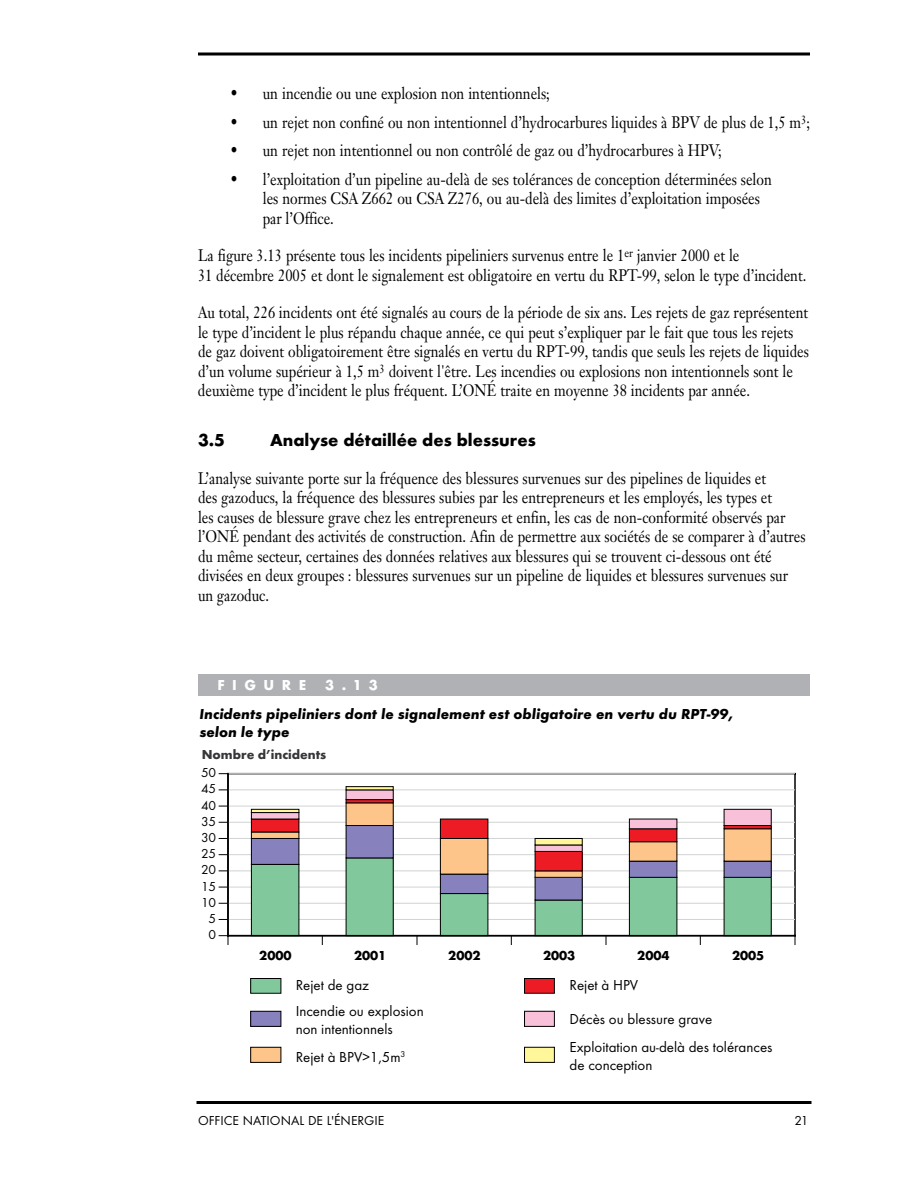
<style>
.page{position:relative;width:918px;height:1188px;background:#fff}
.page>*{position:absolute;margin:0;border:0;box-sizing:border-box;transform-origin:0 0}
.t1{font:700 18px "Futura TOT";color:#000}
.t2{font:16.5px/19.5px "Janson Text";color:#000;scale:.85 1}
.t3{font:15px/25.7px "Futura TOT Boo";color:#000}
.t4{font:italic 700 15px/18px "Futura TOT";color:#000}
.t5{font:700 15px "Futura TOT";color:#fff}
.t6{font:13.5px "Futura TOT Boo";color:#000}
.t7{font:700 13.5px "Futura TOT";color:#000}
.t8{font:700 13.5px "Futura TOT";color:#363639}
</style>
<div class="page">
<svg style="left:198px;top:52px;width:612px;height:4px;background:#3f3f3f"></svg>
<hr style="left:196px;top:1101px;width:616px;height:3px;background:#000">
<hr style="left:794px;top:773px;width:2px;height:163px;background:#000">
<hr style="left:228px;top:773px;width:567px;height:1px;background:#d1d3d4">
<hr style="left:228px;top:790px;width:567px;height:1px;background:#d1d3d4">
<hr style="left:228px;top:806px;width:567px;height:1px;background:#d1d3d4">
<hr style="left:228px;top:822px;width:567px;height:1px;background:#d1d3d4">
<hr style="left:228px;top:838px;width:567px;height:1px;background:#d1d3d4">
<hr style="left:228px;top:854px;width:567px;height:1px;background:#d1d3d4">
<hr style="left:228px;top:871px;width:567px;height:1px;background:#d1d3d4">
<hr style="left:228px;top:887px;width:567px;height:1px;background:#d1d3d4">
<hr style="left:228px;top:903px;width:567px;height:1px;background:#d1d3d4">
<hr style="left:228px;top:919px;width:567px;height:1px;background:#d1d3d4">
<div style="left:251px;top:864px;width:48px;height:72px;background:#81c99c"></div>
<div style="left:251px;top:864px;width:48px;height:72px;border:1px solid #000"></div>
<div style="left:251px;top:838px;width:48px;height:26px;background:#8781bd"></div>
<div style="left:251px;top:838px;width:48px;height:27px;border:1px solid #000"></div>
<div style="left:251px;top:832px;width:48px;height:6px;background:#fdc589"></div>
<div style="left:251px;top:832px;width:48px;height:7px;border:1px solid #000"></div>
<div style="left:251px;top:819px;width:48px;height:13px;background:#ed1c24"></div>
<div style="left:251px;top:819px;width:48px;height:13px;border:1px solid #000"></div>
<div style="left:251px;top:813px;width:48px;height:6px;background:#f8c1d9"></div>
<div style="left:251px;top:809px;width:48px;height:4px;border:1px solid #000"></div>
<div style="left:346px;top:858px;width:47px;height:78px;background:#81c99c"></div>
<div style="left:346px;top:858px;width:48px;height:78px;border:1px solid #000"></div>
<div style="left:346px;top:826px;width:47px;height:32px;background:#8781bd"></div>
<div style="left:346px;top:803px;width:47px;height:23px;background:#fdc589"></div>
<div style="left:346px;top:802px;width:48px;height:24px;border:1px solid #000"></div>
<div style="left:346px;top:790px;width:47px;height:10px;background:#f8c1d9"></div>
<div style="left:346px;top:789px;width:48px;height:11px;border:1px solid #000"></div>
<div style="left:346px;top:786px;width:48px;height:4px;border:1px solid #000"></div>
<div style="left:440px;top:894px;width:48px;height:42px;background:#81c99c"></div>
<div style="left:440px;top:893px;width:48px;height:43px;border:1px solid #000"></div>
<div style="left:440px;top:874px;width:48px;height:20px;background:#8781bd"></div>
<div style="left:440px;top:874px;width:48px;height:20px;border:1px solid #000"></div>
<div style="left:440px;top:838px;width:48px;height:36px;background:#fdc589"></div>
<div style="left:440px;top:819px;width:48px;height:19px;background:#ed1c24"></div>
<div style="left:440px;top:819px;width:48px;height:20px;border:1px solid #000"></div>
<div style="left:535px;top:900px;width:47px;height:36px;background:#81c99c"></div>
<div style="left:535px;top:900px;width:48px;height:36px;border:1px solid #000"></div>
<div style="left:535px;top:877px;width:47px;height:23px;background:#8781bd"></div>
<div style="left:535px;top:871px;width:47px;height:6px;background:#fdc589"></div>
<div style="left:535px;top:870px;width:48px;height:8px;border:1px solid #000"></div>
<div style="left:535px;top:851px;width:47px;height:20px;background:#ed1c24"></div>
<div style="left:535px;top:845px;width:47px;height:6px;background:#f8c1d9"></div>
<div style="left:535px;top:845px;width:48px;height:7px;border:1px solid #000"></div>
<div style="left:535px;top:838px;width:47px;height:7px;background:#fff799"></div>
<div style="left:535px;top:838px;width:48px;height:7px;border:1px solid #000"></div>
<div style="left:629px;top:877px;width:48px;height:59px;background:#81c99c"></div>
<div style="left:629px;top:877px;width:48px;height:59px;border:1px solid #000"></div>
<div style="left:629px;top:861px;width:48px;height:16px;background:#8781bd"></div>
<div style="left:629px;top:861px;width:48px;height:17px;border:1px solid #000"></div>
<div style="left:629px;top:842px;width:48px;height:19px;background:#fdc589"></div>
<div style="left:629px;top:841px;width:48px;height:21px;border:1px solid #000"></div>
<div style="left:629px;top:829px;width:48px;height:13px;background:#ed1c24"></div>
<div style="left:629px;top:828px;width:48px;height:14px;border:1px solid #000"></div>
<div style="left:629px;top:819px;width:48px;height:10px;background:#f8c1d9"></div>
<div style="left:724px;top:877px;width:47px;height:59px;background:#81c99c"></div>
<div style="left:724px;top:877px;width:48px;height:59px;border:1px solid #000"></div>
<div style="left:724px;top:861px;width:47px;height:16px;background:#8781bd"></div>
<div style="left:724px;top:861px;width:48px;height:17px;border:1px solid #000"></div>
<div style="left:724px;top:829px;width:47px;height:32px;background:#fdc589"></div>
<div style="left:724px;top:828px;width:48px;height:34px;border:1px solid #000"></div>
<div style="left:724px;top:825px;width:48px;height:4px;border:1px solid #000"></div>
<div style="left:724px;top:809px;width:47px;height:17px;background:#f8c1d9"></div>
<div style="left:724px;top:809px;width:48px;height:17px;border:1px solid #000"></div>
<svg style="left:219px;top:773px;width:10px;height:172px"></svg>
<hr style="left:227px;top:935px;width:569px;height:1px;background:#000">
<hr style="left:227px;top:773px;width:2px;height:163px;background:#000">
<div style="left:251px;top:979px;width:30px;height:14px;background:#81c99c"></div>
<div style="left:250px;top:978px;width:31px;height:16px;border:1px solid #000"></div>
<div style="left:251px;top:1011px;width:30px;height:15px;background:#8781bd"></div>
<div style="left:250px;top:1011px;width:31px;height:16px;border:1px solid #000"></div>
<div style="left:251px;top:1047px;width:30px;height:15px;background:#fdc589"></div>
<div style="left:250px;top:1047px;width:31px;height:16px;border:1px solid #000"></div>
<div style="left:525px;top:979px;width:29px;height:14px;background:#ed1c24"></div>
<div style="left:524px;top:978px;width:31px;height:16px;border:1px solid #000"></div>
<div style="left:525px;top:1011px;width:29px;height:15px;background:#f8c1d9"></div>
<div style="left:524px;top:1011px;width:31px;height:16px;border:1px solid #000"></div>
<div style="left:525px;top:1047px;width:29px;height:15px;background:#fff799"></div>
<div style="left:524px;top:1047px;width:31px;height:16px;border:1px solid #000"></div>
<div style="left:198px;top:674px;width:612px;height:23px;background:#afb1b4"></div>
<p class="t2" style="left:230px;top:84px;width:377px">• un incendie ou une explosion non intentionnels;</p>
<p class="t2" style="left:230px;top:112px;width:683px">• un rejet non confiné ou non intentionnel d’hydrocarbures liquides à BPV de plus de 1,5 m<sup>3</sup>;</p>
<p class="t2" style="left:230px;top:141px;width:580px">• un rejet non intentionnel ou non contrôlé de gaz ou d’hydrocarbures à HPV;</p>
<p class="t2" style="left:263px;top:169px;width:600px;text-indent:-32px">• l’exploitation d’un pipeline au-delà de ses tolérances de conception déterminées selon les normes CSA Z662 ou CSA Z276, ou au-delà des limites d’exploitation imposées par l’Office.</p>
<p class="t2" style="left:198px;top:246px;width:717px">La figure 3.13 présente tous les incidents pipeliniers survenus entre le 1<sup>er</sup> janvier 2000 et le<br>31 décembre 2005 et dont le signalement est obligatoire en vertu du RPT-99, selon le type d’incident.</p>
<p class="t2" style="left:198px;top:303px;width:720px">Au total, 226 incidents ont été signalés au cours de la période de six ans. Les rejets de gaz représentent le type d’incident le plus répandu chaque année, ce qui peut s’expliquer par le fait que tous les rejets de gaz doivent obligatoirement être signalés en vertu du RPT-99, tandis que seuls les rejets de liquides d’un volume supérieur à 1,5 m<sup>3</sup> doivent l'être. Les incendies ou explosions non intentionnels sont le deuxième type d’incident le plus fréquent. L’ONÉ traite en moyenne 38 incidents par année.</p>
<p class="t1" style="left:198px;top:429px;width:29px">3.5</p>
<p class="t1" style="left:270px;top:429px;width:267px">Analyse détaillée des blessures</p>
<p class="t2" style="left:198px;top:468px;width:716px">L’analyse suivante porte sur la fréquence des blessures survenues sur des pipelines de liquides et<br>des gazoducs, la fréquence des blessures subies par les entrepreneurs et les employés, les types et<br>les causes de blessure grave chez les entrepreneurs et enfin, les cas de non-conformité observés par l’ONÉ pendant des activités de construction. Afin de permettre aux sociétés de se comparer à d’autres du même secteur, certaines des données relatives aux blessures qui se trouvent ci-dessous ont été divisées en deux groupes : blessures survenues sur un pipeline de liquides et blessures survenues sur un gazoduc.</p>
<p class="t5" style="left:218px;top:676px;width:14px">fig</p>
<p class="t5" style="left:264px;top:676px;width:44px">ure</p>
<p class="t5" style="left:325px;top:676px;width:54px">3.13</p>
<p class="t4" style="left:200px;top:705px;width:535px">Incidents pipeliniers dont le signalement est obligatoire en vertu du RPT-99, selon le type</p>
<p class="t8" style="left:202px;top:746px;width:126px">Nombre d’incidents</p>
<p class="t6" style="left:201px;top:765px;width:17px">50</p>
<p class="t6" style="left:201px;top:781px;width:17px">45</p>
<p class="t6" style="left:201px;top:797px;width:17px">40</p>
<p class="t6" style="left:201px;top:813px;width:17px">35</p>
<p class="t6" style="left:201px;top:830px;width:17px">30</p>
<p class="t6" style="left:201px;top:846px;width:17px">25</p>
<p class="t6" style="left:201px;top:862px;width:17px">20</p>
<p class="t6" style="left:201px;top:878px;width:17px">15</p>
<p class="t6" style="left:201px;top:894px;width:17px">10</p>
<p class="t6" style="left:209px;top:911px;width:9px">5</p>
<p class="t6" style="left:209px;top:927px;width:9px">0</p>
<p class="t7" style="left:259px;top:947px;width:34px">2000</p>
<p class="t7" style="left:354px;top:947px;width:34px">2001</p>
<p class="t7" style="left:448px;top:947px;width:34px">2002</p>
<p class="t7" style="left:543px;top:947px;width:34px">2003</p>
<p class="t7" style="left:637px;top:947px;width:34px">2004</p>
<p class="t7" style="left:732px;top:947px;width:34px">2005</p>
<p class="t3" style="left:296px;top:972px;width:130px">Rejet de gaz<br>Incendie ou explosion</p>
<p class="t3" style="left:296px;top:1015px;width:111px;line-height:27.6px">non intentionnels<br>Rejet à BPV&gt;1,5m<sup>3</sup></p>
<p class="t3" style="left:570px;top:972px;width:70px">Rejet à HPV</p>
<p class="t3" style="left:570px;top:1004px;width:205px;line-height:28.5px">Décès ou blessure grave<br>Exploitation au-delà des tolérances</p>
<p class="t3" style="left:570px;top:1052px;width:84px">de conception</p>
<p class="t6" style="left:198px;top:1112px;width:182px">OFFICE NATIONAL DE l'ÉNERGIE</p>
<p class="t6" style="left:794px;top:1112px;width:16px">21</p>
</div>
